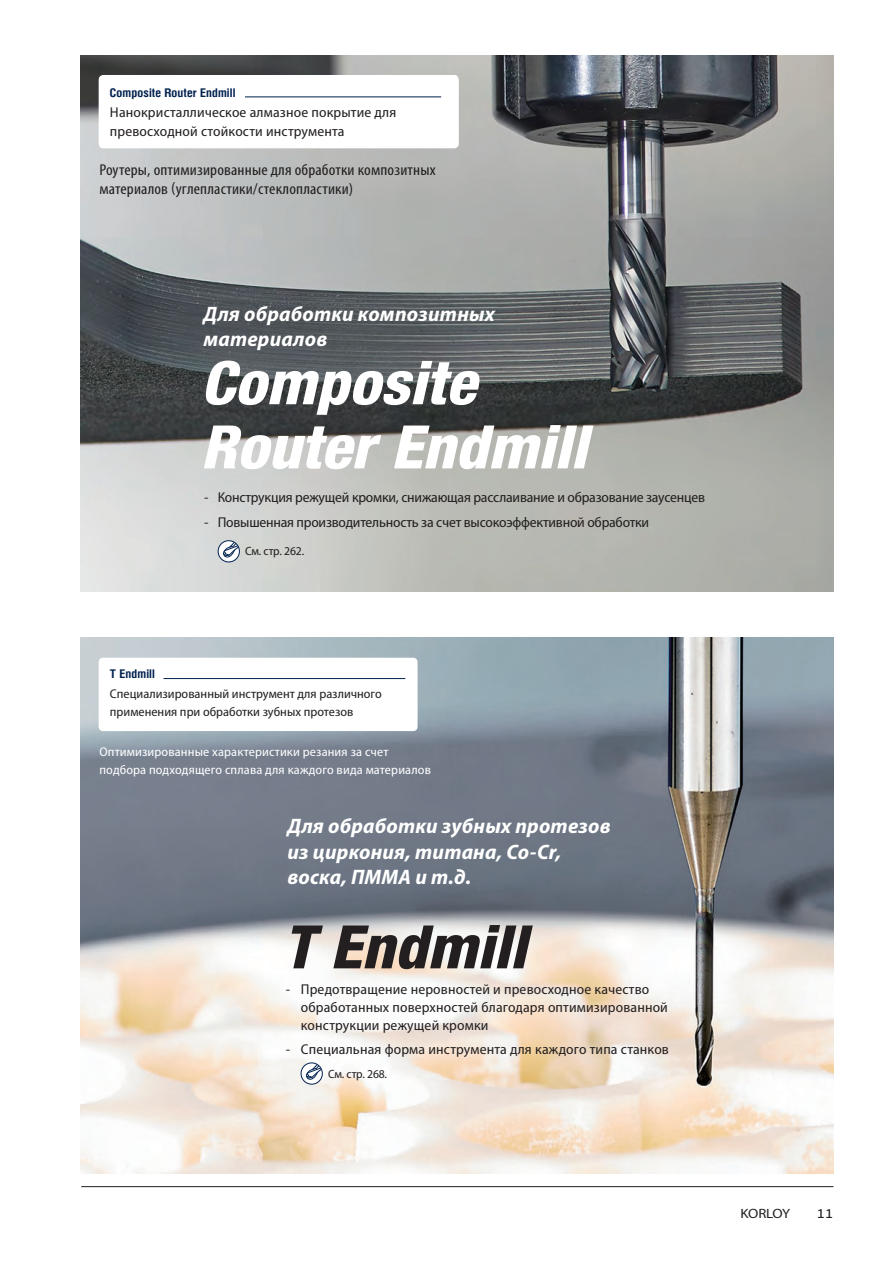
<style>
.page{position:relative;width:893px;height:1263px;background:#fff}
.page>*{position:absolute;margin:0;border:0;box-sizing:border-box;transform-origin:0 0}
.t1{font:italic 800 condensed 60px/64.2px "Helvetica Neue LT Std";color:#fff;scale:1.05 1}
.t2{font:italic 800 condensed 60px "Helvetica Neue LT Std";color:#231f20;scale:1.05 1}
.t3{font:italic 700 semi-condensed 21px/25.5px "Myriad Pro";letter-spacing:.01em;color:#fff;scale:1.05 1}
.t4{font:condensed 15.75px/19.5px "Myriad Pro";letter-spacing:.01em;color:#231f20;scale:1.1 1}
.t5{font:15px "Myriad Hebrew";color:#231f20;scale:1.1 1}
.t6{font:semi-condensed 14.25px/18px "Myriad Pro";letter-spacing:.01em;color:#231f20;scale:1.05 1}
.t7{font:semi-condensed 14.25px "Myriad Pro";letter-spacing:-.015em;color:#231f20;scale:1.05 1}
.t8{font:13.5px "Myriad Hebrew";letter-spacing:-.025em;color:#231f20;scale:1.1 1}
.t9{font:semi-condensed 12.75px/18px "Myriad Pro";letter-spacing:.01em;color:#fff;scale:1.05 1}
.t10{font:semi-condensed 12.75px/18px "Myriad Pro";color:#231f20;scale:1.05 1}
.t11{font:700 12px "Helios Cond";letter-spacing:.01em;color:#00214f;scale:1.05 1}
.t12{font:semi-condensed 12px "Myriad Pro";letter-spacing:-.015em;color:#231f20;scale:1.05 1}
</style>
<div class="page">
<hr style="left:81px;top:1186px;width:752px;height:1px;background:#231f20">
<img style="left:81px;top:638px;width:752px;height:536px">
<div style="left:301px;top:1063px;width:21px;height:21px;background:#fff;border-radius:50%"></div>
<svg style="left:305px;top:1063px;width:17px;height:17px"></svg>
<div style="left:301px;top:1063px;width:22px;height:21px;border:1px solid #00214f;border-radius:50%"></div>
<img style="left:81px;top:55px;width:752px;height:536px">
<svg style="left:218px;top:541px;width:21px;height:21px"></svg>
<svg style="left:222px;top:541px;width:17px;height:17px"></svg>
<div style="left:218px;top:540px;width:22px;height:22px;border:1px solid #00214f;border-radius:50%"></div>
<svg style="left:99px;top:75px;width:360px;height:73px"></svg>
<hr style="left:245px;top:97px;width:196px;height:1px;background:#00214f">
<div style="left:99px;top:658px;width:319px;height:73px;background:#fff;border-radius:4px"></div>
<hr style="left:163px;top:678px;width:242px;height:1px;background:#00214f">
<p class="t11" style="left:110px;top:88px;width:121px">Composite Router Endmill</p>
<p class="t6" style="left:110px;top:104px;width:274px;line-height:19.5px">Нанокристаллическое алмазное покрытие для превосходной стойкости инструмента</p>
<p class="t4" style="left:99px;top:162px;width:307px">Роутеры, оптимизированные для обработки композитных материалов (углепластики/стеклопластики)</p>
<h2 class="t3" style="left:203px;top:303px;width:279px">Для обработки композитных материалов</h2>
<h1 class="t1" style="left:201px;top:351px;width:369px">Composite<br>Router Endmill</h1>
<p class="t7" style="left:204px;top:492px;width:479px">- Конструкция режущей кромки, снижающая расслаивание и образование заусенцев</p>
<p class="t7" style="left:204px;top:516px;width:425px">- Повышенная производительность за счет высокоэффективной обработки</p>
<p class="t12" style="left:245px;top:547px;width:58px">См. стр. 262.</p>
<p class="t11" style="left:110px;top:670px;width:44px">T Endmill</p>
<p class="t10" style="left:110px;top:686px;width:260px">Специализированный инструмент для различного применения при обработки зубных протезов</p>
<p class="t9" style="left:99px;top:744px;width:317px">Оптимизированные характеристики резания за счет подбора подходящего сплава для каждого вида материалов</p>
<h2 class="t3" style="left:287px;top:816px;width:310px">Для обработки зубных протезов из циркония, титана, Co-Cr, воска, ПММА и т.д.</h2>
<h1 class="t2" style="left:283px;top:912px;width:233px">T Endmill</h1>
<p class="t6" style="left:301px;top:981px;width:351px;text-indent:-15px">- Предотвращение неровностей и превосходное качество обработанных поверхностей благодаря оптимизированной конструкции режущей кромки</p>
<p class="t6" style="left:286px;top:1042px;width:366px">- Специальная форма инструмента для каждого типа станков</p>
<p class="t12" style="left:328px;top:1069px;width:58px">См. стр. 268.</p>
<p class="t8" style="left:741px;top:1205px;width:47px">KORLOY</p>
<p class="t5" style="left:817px;top:1204px;width:17px">11</p>
</div>
